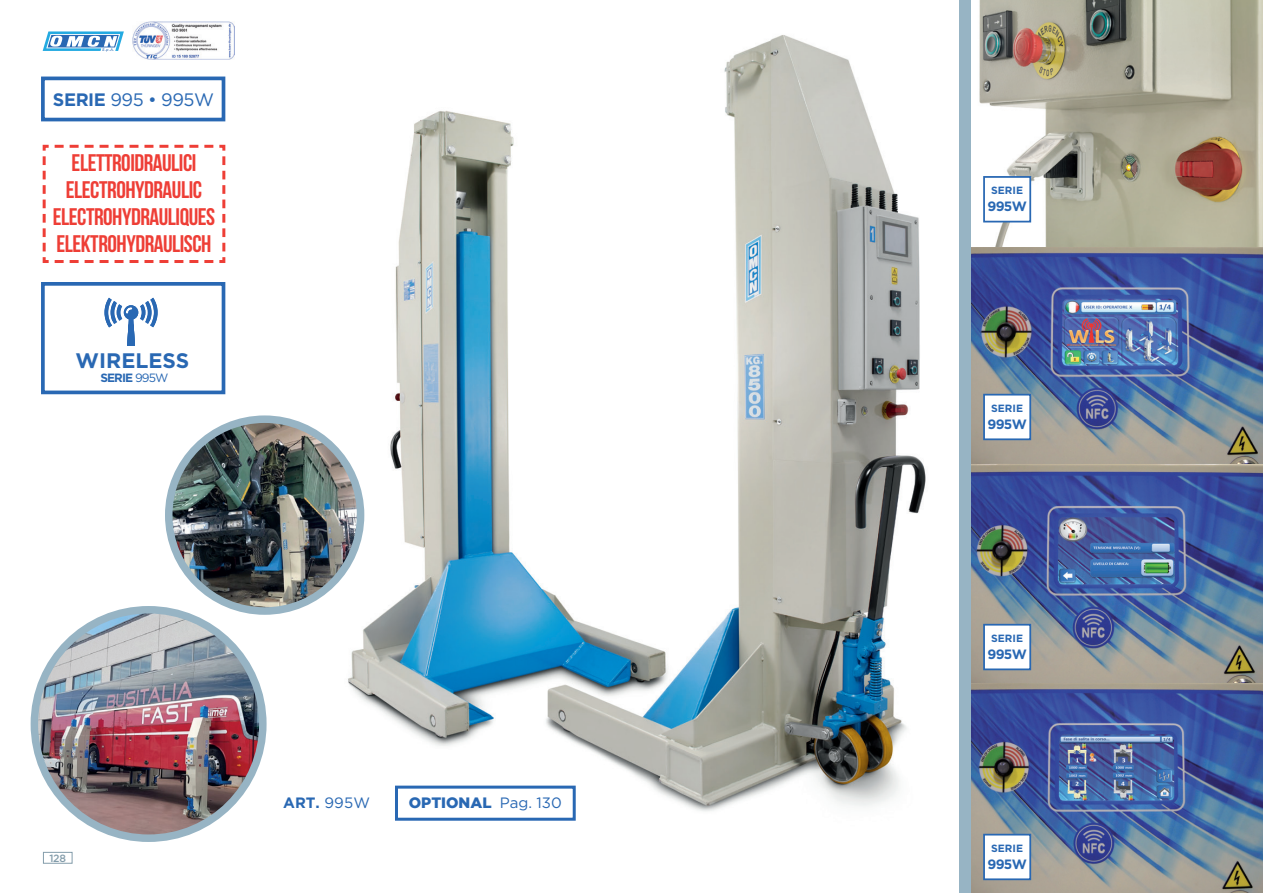
<style>
.page{position:relative;width:1263px;height:893px;background:#fff}
.page>*{position:absolute;margin:0;border:0;box-sizing:border-box;transform-origin:0 0}
.t1{font:24px/27px "Bebas Neue";letter-spacing:-.02em;color:#ee3e36;text-align:center}
.t2{font:700 21px "Gotham";color:#2968b3}
.t3{font:18px "Gotham";letter-spacing:-.025em;color:#2968b3}
.t4{font:900 15px "Gotham";color:#2968b3}
.t5{font:700 15px "Gotham";color:#2968b3}
.t6{font:700 13.5px "Gotham";letter-spacing:-.05em;color:#2968b3}
.t7{font:700 12px "Gotham";color:#2968b3}
.t8{font:700 10.5px "Gotham";color:#2968b3}
.t9{font:500 10.5px "Gotham";color:#849dab}
.s1{font-weight:700}
.s2{font-weight:400}
</style>
<div class="page">
<img style="left:133px;top:21px;width:101px;height:38px">
<svg style="left:42px;top:31px;width:82px;height:21px"></svg>
<img style="left:971px;top:463px;width:292px;height:430px">
<img style="left:971px;top:246px;width:292px;height:217px">
<svg style="left:42px;top:144px;width:184px;height:119px"></svg>
<img style="left:348px;top:35px;width:578px;height:777px">
<div style="left:41px;top:77px;width:184px;height:44px;border:4px solid #2968b3"></div>
<div style="left:41px;top:282px;width:184px;height:112px;border:4px solid #2968b3"></div>
<svg style="left:104px;top:298px;width:54px;height:48px"></svg>
<img style="left:979px;top:0;width:284px;height:246px">
<div style="left:959px;top:0;width:12px;height:893px;background:#97b4c4"></div>
<div style="left:983px;top:176px;width:48px;height:46px;background:#fff;border:2px solid #2968b3"></div>
<div style="left:983px;top:394px;width:48px;height:46px;background:#fff;border:2px solid #2968b3"></div>
<div style="left:983px;top:624px;width:48px;height:46px;background:#fff;border:2px solid #2968b3"></div>
<div style="left:983px;top:834px;width:48px;height:46px;background:#fff;border:2px solid #2968b3"></div>
<div style="left:43px;top:852px;width:29px;height:11px;background:#fff;border:1px solid #849dab"></div>
<div style="left:395px;top:786px;width:181px;height:35px;border:3px solid #2968b3"></div>
<img style="left:169px;top:419px;width:191px;height:191px">
<div style="left:165px;top:415px;width:199px;height:200px;border:8px solid #97b4c4;border-radius:50%"></div>
<img style="left:34px;top:610px;width:229px;height:225px">
<div style="left:31px;top:606px;width:236px;height:236px;border:8px solid #97b4c4;border-radius:50%"></div>
<p class="t3" style="left:53px;top:89px;width:163px"><span class="s1">SERIE</span> 995 • 995W</p>
<p class="t1" style="left:53px;top:149px;width:164px">ELETTROIDRAULICI<br>ELECTROHYDRAULIC<br>ELECTROHYDRAULIQUES<br>ELEkTROHYDRAULISCH</p>
<p class="t2" style="left:76px;top:349px;width:115px">WIRELESS</p>
<p class="t7" style="left:100px;top:371px;width:70px">SERIE <span class="s2">995W</span></p>
<p class="t9" style="left:49px;top:852px;width:18px">128</p>
<p class="t5" style="left:283px;top:794px;width:88px">Art. <span class="s2">995W</span></p>
<p class="t4" style="left:409px;top:794px;width:155px">OPTIONAL <span class="s2">Pag. 130</span></p>
<p class="t8" style="left:991px;top:185px;width:33px">SERIE</p>
<p class="t6" style="left:987px;top:198px;width:41px">995W</p>
<p class="t8" style="left:991px;top:402px;width:33px">SERIE</p>
<p class="t6" style="left:987px;top:416px;width:41px">995W</p>
<p class="t8" style="left:991px;top:632px;width:33px">SERIE</p>
<p class="t6" style="left:987px;top:646px;width:41px">995W</p>
<p class="t8" style="left:991px;top:842px;width:33px">SERIE</p>
<p class="t6" style="left:987px;top:856px;width:41px">995W</p>
</div>
